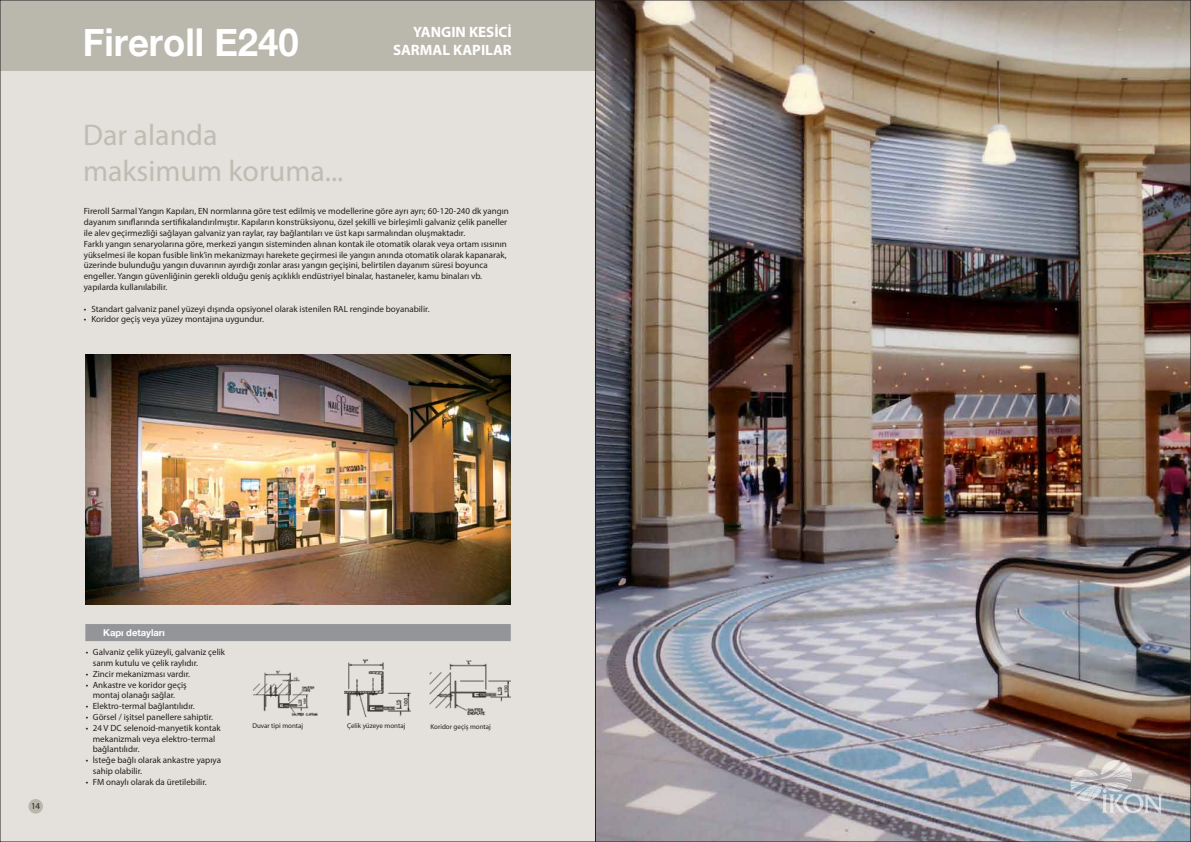
<style>
.page{position:relative;width:1191px;height:842px;background:#e4e1dc}
.page>*{position:absolute;margin:0;border:0;box-sizing:border-box;transform-origin:0 0}
.t1{font:700 38.3px "Helvetica Neue";color:#fff;scale:.95 1}
.t2{font:30px/36px "Myriad Pro";color:#bfbdb2}
.t3{font:700 15px/18px "Myriad Pro";color:#fff;text-align:right}
.t4{font:700 9.4px "Helvetica Neue";color:#fff}
.t5{font:9px/10.8px "Myriad Pro";color:#231f20}
.t6{font:7px "Myriad";color:#231f20}
.s1{font-family:"Myriad Pro"}
</style>
<div class="page">
<div style="left:0;top:0;width:1191px;height:71px;background:#bab7ad"></div>
<img style="left:597px;top:2px;width:592px;height:838px">
<img style="left:253px;top:670px;width:65px;height:47px">
<img style="left:345px;top:659px;width:66px;height:58px">
<img style="left:429px;top:661px;width:82px;height:55px">
<div style="left:85px;top:624px;width:426px;height:17px;background:#939598"></div>
<img style="left:86px;top:355px;width:425px;height:249px">
<div style="left:28px;top:799px;width:15px;height:15px;background:#bab7ad;border-radius:50%"></div>
<svg style="left:1070px;top:760px;width:92px;height:54px"></svg>
<h1 class="t1" style="left:83px;top:18px;width:229px">Fireroll E240</h1>
<h2 class="t2" style="left:83px;top:116px;width:262px">Dar alanda maksimum koruma...</h2>
<h3 class="t3" style="left:393px;top:23px;width:120px">YANGIN KESİCİ<br>SARMAL KAPILAR</h3>
<p class="t5" style="left:84px;top:206px;width:426px">Fireroll Sarmal Yangın Kapıları, EN normlarına göre test edilmiş ve modellerine göre ayrı ayrı; 60-120-240 dk yangın dayanım sınıflarında sertifikalandırılmıştır. Kapıların konstrüksiyonu, özel şekilli ve birleşimli galvaniz çelik paneller ile alev geçirmezliği sağlayan galvaniz yan raylar, ray bağlantıları ve üst kapı sarmalından oluşmaktadır.<br>Farklı yangın senaryolarına göre, merkezi yangın sisteminden alınan kontak ile otomatik olarak veya ortam ısısının yükselmesi ile kopan fusible link’in mekanizmayı harekete geçirmesi ile yangın anında otomatik olarak kapanarak, üzerinde bulunduğu yangın duvarının ayırdığı zonlar arası yangın geçişini, belirtilen dayanım süresi boyunca engeller. Yangın güvenliğinin gerekli olduğu geniş açıklıklı endüstriyel binalar, hastaneler, kamu binaları vb. yapılarda kullanılabilir.</p>
<p class="t5" style="left:84px;top:303px;width:347px">• Standart galvaniz panel yüzeyi dışında opsiyonel olarak istenilen RAL renginde boyanabilir.</p>
<p class="t5" style="left:84px;top:314px;width:182px">• Koridor geçiş veya yüzey montajına uygundur.</p>
<p class="t5" style="left:31px;top:800px;width:11px">14</p>
<p class="t4" style="left:103px;top:627px;width:63px">Kapı detayları</p>
<p class="t5" style="left:93px;top:647px;width:134px;text-indent:-7px">• Galvaniz çelik yüzeyli, galvaniz çelik sarım kutulu ve çelik raylıdır.</p>
<p class="t5" style="left:86px;top:668px;width:106px">• Zincir mekanizması vardır.</p>
<p class="t5" style="left:86px;top:679px;width:103px;text-align:center">• Ankastre ve koridor geçiş montaj olanağı sağlar.</p>
<p class="t5" style="left:86px;top:701px;width:110px">• Elektro-termal bağlantılıdır.</p>
<p class="t5" style="left:86px;top:711px;width:129px">• Görsel / işitsel panellere sahiptir.</p>
<p class="t5" style="left:93px;top:722px;width:129px;text-indent:-7px">• 24 V DC selenoid-manyetik kontak mekanizmalı veya elektro-termal bağlantılıdır.</p>
<p class="t5" style="left:93px;top:755px;width:130px;text-indent:-7px">• İsteğe bağlı olarak ankastre yapıya sahip olabilir.</p>
<p class="t5" style="left:86px;top:776px;width:122px">• FM onaylı olarak da üretilebilir.</p>
<p class="t6" style="left:252px;top:722px;width:52px">Duvar tipi montaj</p>
<p class="t6" style="left:347px;top:722px;width:60px">Çelik yüzeye montaj</p>
<p class="t6" style="left:430px;top:723px;width:62px">Koridor geçi<span class="s1">ş</span> montaj</p>
</div>
